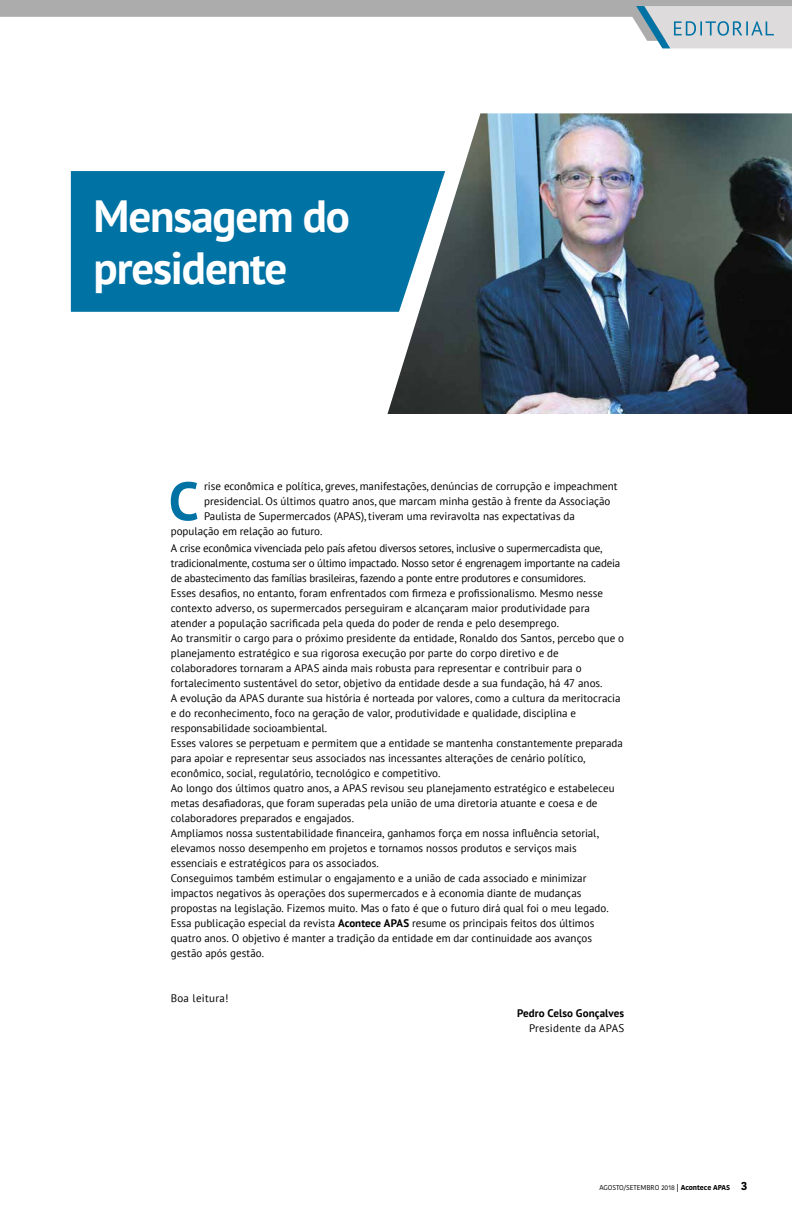
<style>
.page{position:relative;width:792px;height:1224px;background:#fff}
.page>*{position:absolute;margin:0;border:0;box-sizing:border-box;transform-origin:0 0}
.t1{font:700 53.9px "PT Sans";color:#0072a4}
.t2{font:700 45px/52px "PT Sans";letter-spacing:-.025em;color:#fff}
.t3{font:11px/15px "PT Sans";color:#000}
.t4{font:11px "PT Sans";letter-spacing:.025em;color:#000}
.t5{font:700 11px "PT Sans";letter-spacing:.01em;color:#000}
.t6{font:7px "Kohinoor Bangla";letter-spacing:-.005em;color:#000}
.s1{font-weight:700}
.s2{font-weight:700;font-size:12px}
</style>
<div class="page">
<img style="left:387px;top:113px;width:405px;height:301px">
<svg style="left:71px;top:171px;width:374px;height:141px;background:#0c77a5"></svg>
<svg style="left:0;top:0;width:792px;height:48px"></svg>
<h2 class="t2" style="left:94px;top:190px;width:258px">Mensagem do presidente</h2>
<h1 class="t1" style="left:169px;top:465px;width:32px">C</h1>
<p class="t3" style="left:204px;top:479px;width:415px">rise econômica e política, greves, manifestações, denúncias de corrupção e impeachment</p>
<p class="t3" style="left:204px;top:494px;width:408px">presidencial. Os últimos quatro anos, que marcam minha gestão à frente da Associação</p>
<p class="t3" style="left:204px;top:509px;width:372px">Paulista de Supermercados (APAS), tiveram uma reviravolta nas expectativas da</p>
<p class="t3" style="left:171px;top:524px;width:153px">população em relação ao futuro.</p>
<p class="t3" style="left:171px;top:540px;width:455px">A crise econômica vivenciada pelo país afetou diversos setores, inclusive o supermercadista que, tradicionalmente, costuma ser o último impactado. Nosso setor é engrenagem importante na cadeia de abastecimento das famílias brasileiras, fazendo a ponte entre produtores e consumidores.<br>Esses desafios, no entanto, foram enfrentados com firmeza e profissionalismo. Mesmo nesse contexto adverso, os supermercados perseguiram e alcançaram maior produtividade para atender a população sacrificada pela queda do poder de renda e pelo desemprego.<br>Ao transmitir o cargo para o próximo presidente da entidade, Ronaldo dos Santos, percebo que o planejamento estratégico e sua rigorosa execução por parte do corpo diretivo e de colaboradores tornaram a APAS ainda mais robusta para representar e contribuir para o fortalecimento sustentável do setor, objetivo da entidade desde a sua fundação, há 47 anos.<br>A evolução da APAS durante sua história é norteada por valores, como a cultura da meritocracia e do reconhecimento, foco na geração de valor, produtividade e qualidade, disciplina e responsabilidade socioambiental.<br>Esses valores se perpetuam e permitem que a entidade se mantenha constantemente preparada para apoiar e representar seus associados nas incessantes alterações de cenário político, econômico, social, regulatório, tecnológico e competitivo.<br>Ao longo dos últimos quatro anos, a APAS revisou seu planejamento estratégico e estabeleceu metas desafiadoras, que foram superadas pela união de uma diretoria atuante e coesa e de colaboradores preparados e engajados.<br>Ampliamos nossa sustentabilidade financeira, ganhamos força em nossa influência setorial, elevamos nosso desempenho em projetos e tornamos nossos produtos e serviços mais essenciais e estratégicos para os associados.<br>Conseguimos também estimular o engajamento e a união de cada associado e minimizar impactos negativos às operações dos supermercados e à economia diante de mudanças propostas na legislação. Fizemos muito. Mas o fato é que o futuro dirá qual foi o meu legado.<br>Essa publicação especial da revista <span class="s1">Acontece APAS</span> resume os principais feitos dos últimos quatro anos. O objetivo é manter a tradição da entidade em dar continuidade aos avanços gestão após gestão.</p>
<p class="t4" style="left:171px;top:991px;width:59px">Boa leitura!</p>
<p class="t5" style="left:517px;top:1006px;width:109px">Pedro Celso Gonçalves</p>
<p class="t4" style="left:529px;top:1021px;width:97px">Presidente da APAS</p>
<p class="t6" style="left:599px;top:1182px;width:149px">AGOSTO/SETEMBRO 2018 <span class="s1">| Acontece APAS</span> <span class="s2">3</span></p>
</div>
